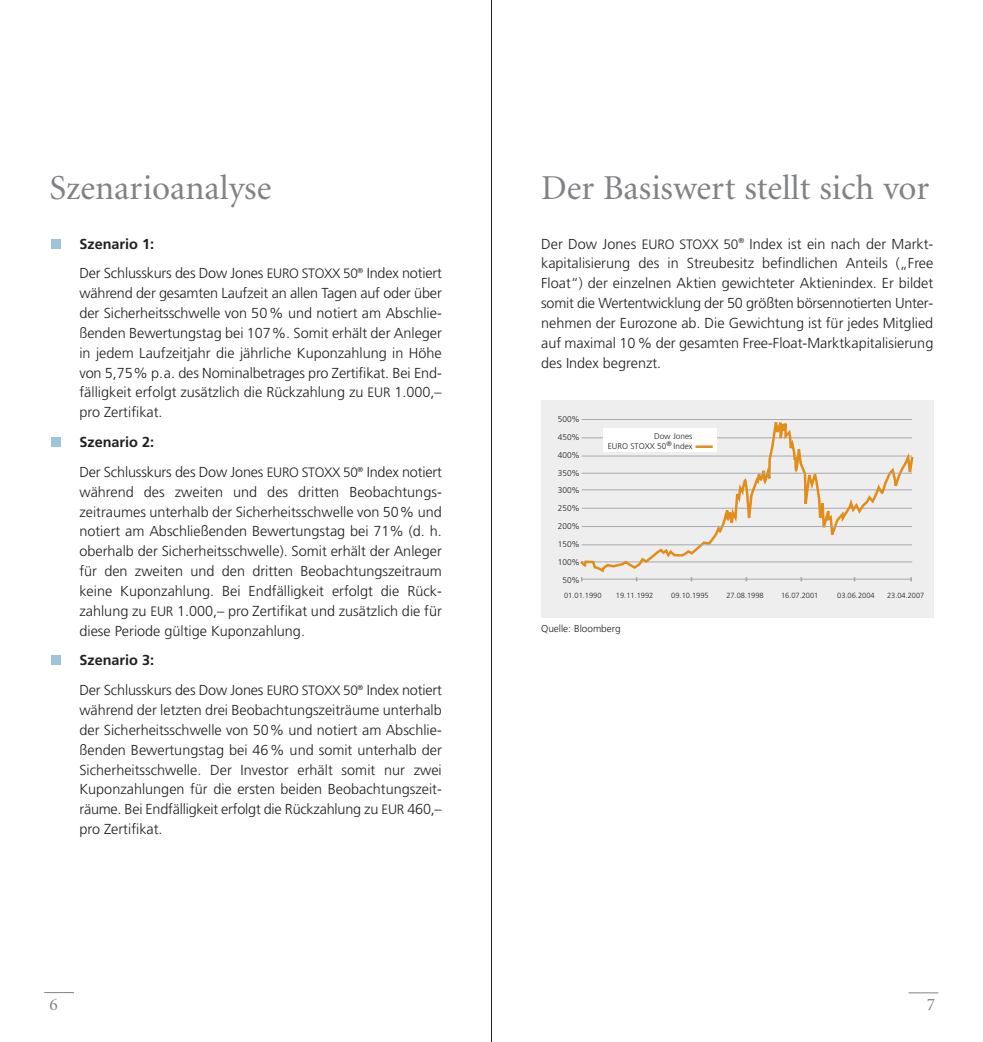
<style>
.page{position:relative;width:983px;height:1042px;background:#fff}
.page>*{position:absolute;margin:0;border:0;box-sizing:border-box;transform-origin:0 0}
.t1{font:35px "Minion";color:#808285}
.t2{font:17.5px "Minion";color:#808285}
.t3{font:300 14.35px/19.8px "Frutiger";color:#231f20;text-align:justify}
.t4{font:300 9.97px "Frutiger";color:#231f20}
.t5{font:300 8.22px/17.8px "Frutiger";color:#231f20;text-align:center}
.t6{font:300 7.52px "Frutiger";color:#231f20}
.s1{font-weight:700}
.s2{font-size:13.65px}
</style>
<div class="page">
<hr style="left:908px;top:992px;width:30px;height:1px;background:#808285">
<div style="left:51px;top:655px;width:10px;height:10px;background:#9ec4da"></div>
<div style="left:51px;top:437px;width:10px;height:10px;background:#9ec4da"></div>
<div style="left:51px;top:239px;width:10px;height:10px;background:#9ec4da"></div>
<hr style="left:44px;top:992px;width:30px;height:1px;background:#808285">
<div style="left:541px;top:400px;width:392px;height:217px;background:#eeeeef"></div>
<hr style="left:581px;top:579px;width:330px;height:1px;background:#a8a9ad">
<svg style="left:580px;top:419px;width:334px;height:154px"></svg>
<div style="left:603px;top:428px;width:114px;height:24px;background:#fff"></div>
<hr style="left:695px;top:445px;width:17px;height:3px;background:#e38c18">
<hr style="left:581px;top:473px;width:330px;height:1px;background:#a8a9ad">
<hr style="left:581px;top:544px;width:330px;height:1px;background:#a8a9ad">
<hr style="left:581px;top:526px;width:330px;height:1px;background:#a8a9ad">
<hr style="left:491px;top:0;width:1px;height:1042px;background:#231f20">
<h1 class="t1" style="left:50px;top:174px;width:223px">Szenarioanalyse</h1>
<p class="t3" style="left:79px;top:230px;width:364px;line-height:29.8px"><span class="s1">Szenario 1:<br></span>Der Schlusskurs des Dow Jones <span class="s2">EURO STOXX 50</span><sup>®</sup> Index notiert</p>
<p class="t3" style="left:79px;top:284px;width:364px">während der gesamten Laufzeit an allen Tagen auf oder über der Sicherheitsschwelle von 50% und notiert am Abschlie&shy;ßenden Bewertungstag bei 107%. Somit erhält der Anleger in jedem Laufzeitjahr die jährliche Kuponzahlung in Höhe von 5,75% p.a. des Nominalbetrages pro Zertifikat. Bei End&shy;fälligkeit erfolgt zusätzlich die Rückzahlung zu <span class="s2">EUR</span> 1.000,– pro Zertifikat.</p>
<p class="t3" style="left:79px;top:428px;width:364px;line-height:29.8px"><span class="s1">Szenario 2:<br></span>Der Schlusskurs des Dow Jones <span class="s2">EURO STOXX 50</span><sup>®</sup> Index notiert</p>
<p class="t3" style="left:79px;top:483px;width:364px">während des zweiten und des dritten Beobachtungs&shy;zeitraumes unterhalb der Sicherheitsschwelle von 50% und notiert am Abschließenden Bewertungstag bei 71% (d. h. oberhalb der Sicherheitsschwelle). Somit erhält der Anleger für den zweiten und den dritten Beobachtungszeitraum keine Kuponzahlung. Bei Endfälligkeit erfolgt die Rück&shy;zahlung zu <span class="s2">EUR</span> 1.000,– pro Zertifikat und zusätzlich die für diese Periode gültige Kuponzahlung.</p>
<p class="t3" style="left:79px;top:646px;width:364px;line-height:29.8px"><span class="s1">Szenario 3:<br></span>Der Schlusskurs des Dow Jones <span class="s2">EURO STOXX 50</span><sup>®</sup> Index notiert</p>
<p class="t3" style="left:79px;top:701px;width:364px">während der letzten drei Beobachtungszeiträume unterhalb der Sicherheitsschwelle von 50% und notiert am Abschlie&shy;ßenden Bewertungstag bei 46% und somit unterhalb der Sicherheitsschwelle. Der Investor erhält somit nur zwei Kuponzahlungen für die ersten beiden Beobachtungszeit&shy;räume. Bei Endfälligkeit erfolgt die Rückzahlung zu <span class="s2">EUR</span> 460,– pro Zertifikat.</p>
<p class="t2" style="left:50px;top:997px;width:10px">6</p>
<h1 class="t1" style="left:541px;top:174px;width:389px">Der Basiswert stellt sich vor</h1>
<p class="t3" style="left:541px;top:235px;width:393px">Der Dow Jones <span class="s2">EURO STOXX 50</span><sup>®</sup> Index ist ein nach der Markt&shy;kapitalisierung des in Streubesitz befindlichen Anteils („Free Float“) der einzelnen Aktien gewichteter Aktienindex. Er bildet somit die Wertentwicklung der 50 größten börsennotierten Unter&shy;nehmen der Eurozone ab. Die Gewichtung ist für jedes Mitglied auf maximal 10 % der gesamten Free-Float-Marktkapitalisierung des Index begrenzt.</p>
<p class="t5" style="left:557px;top:411px;width:24px">500%<br>450%<br>400%<br>350%<br>300%<br>250%<br>200%<br>150%<br>100%<br>50%</p>
<p class="t6" style="left:564px;top:592px;width:39px">01.01.1990</p>
<p class="t6" style="left:615px;top:592px;width:39px">19.11.1992</p>
<p class="t6" style="left:671px;top:592px;width:39px">09.10.1995</p>
<p class="t6" style="left:726px;top:592px;width:39px">27.08.1998</p>
<p class="t6" style="left:837px;top:592px;width:39px">03.06.2004</p>
<p class="t6" style="left:886px;top:592px;width:39px">23.04.2007</p>
<p class="t5" style="left:607px;top:432px;width:86px;line-height:10px;text-align:right">Dow Jones<br>EURO STOXX 50<sup>®</sup> Index</p>
<p class="t6" style="left:780px;top:592px;width:39px">16.07.2001</p>
<p class="t4" style="left:541px;top:624px;width:81px">Quelle: Bloomberg</p>
<p class="t2" style="left:926px;top:997px;width:10px">7</p>
</div>
